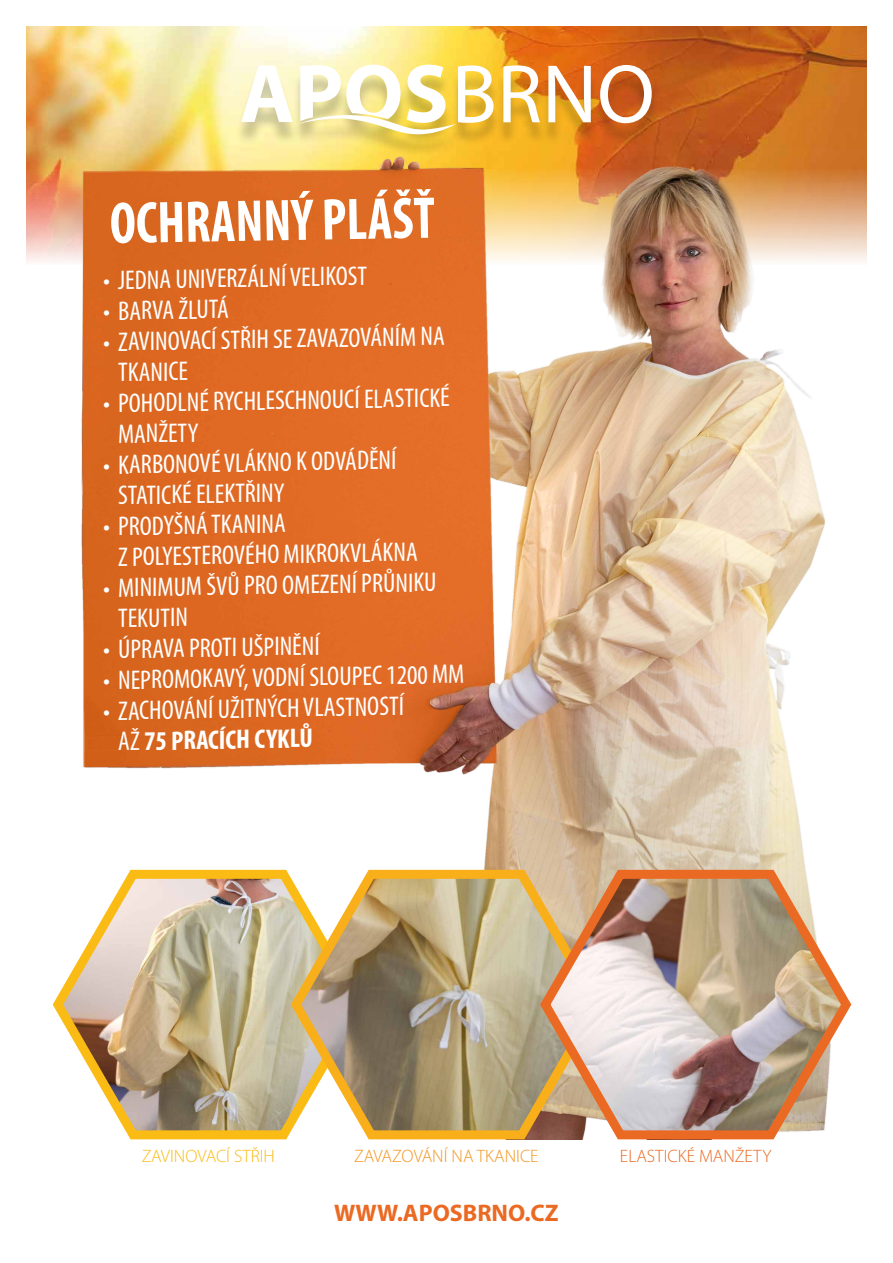
<style>
.page{position:relative;width:893px;height:1263px;background:#fff}
.page>*{position:absolute;margin:0;border:0;box-sizing:border-box;transform-origin:0 0}
.t1{font:condensed 27px/30.8px "Myriad Pro";color:#fff}
.t2{font:700 24px "Myriad Pro";color:#eb6a23}
.t3{font:300 18px "Myriad Pro";color:#f3951f}
.t4{font:300 18px "Myriad Pro";color:#eb6a23}
.t5{font:300 18px "Myriad Pro";color:#fabb14}
.s1{font-weight:700}
</style>
<div class="page">
<img style="left:26px;top:26px;width:841px;height:236px">
<img style="left:31px;top:106px;width:836px;height:756px">
<svg style="left:111px;top:189px;width:323px;height:54px"></svg>
<div style="left:234px;top:72px;width:426px;height:85px;background:#000;opacity:.2"></div>
<svg style="left:503px;top:65px;width:37px;height:57px"></svg>
<svg style="left:548px;top:66px;width:43px;height:56px"></svg>
<svg style="left:600px;top:65px;width:52px;height:58px"></svg>
<svg style="left:241px;top:65px;width:253px;height:69px"></svg>
<img style="left:52px;top:869px;width:234px;height:271px">
<img style="left:286px;top:862px;width:249px;height:278px">
<img style="left:535px;top:862px;width:317px;height:278px">
<p class="t1" style="left:103px;top:265px;width:265px;rotate:-1deg">• JEDNA UNIVERZÁLNÍ VELIKOST</p>
<p class="t1" style="left:103px;top:295px;width:127px;rotate:-1deg">• BARVA ŽLUTÁ</p>
<p class="t1" style="left:117px;top:326px;width:329px;text-indent:-14px;rotate:-1deg">• ZAVINOVACÍ STŘIH SE ZAVAZOVÁNÍM NA<br>TKANICE</p>
<p class="t1" style="left:117px;top:387px;width:334px;text-indent:-14px;rotate:-1deg">• POHODLNÉ RYCHLESCHNOUCÍ ELASTICKÉ<br>MANŽETY</p>
<p class="t1" style="left:117px;top:449px;width:280px;text-indent:-14px;rotate:-1deg">• KARBONOVÉ VLÁKNO K ODVÁDĚNÍ<br>STATICKÉ ELEKTŘINY</p>
<p class="t1" style="left:117px;top:510px;width:301px;text-indent:-14px;rotate:-1deg">• PRODYŠNÁ TKANINA<br>Z POLYESTEROVÉHO MIKROKVLÁKNA</p>
<p class="t1" style="left:117px;top:572px;width:321px;text-indent:-14px;rotate:-1deg">• MINIMUM ŠVŮ PRO OMEZENÍ PRŮNIKU<br>TEKUTIN</p>
<p class="t1" style="left:103px;top:634px;width:218px;rotate:-1deg">• ÚPRAVA PROTI UŠPINĚNÍ</p>
<p class="t1" style="left:103px;top:664px;width:363px;rotate:-1deg">• NEPROMOKAVÝ, VODNÍ SLOUPEC 1200 MM</p>
<p class="t1" style="left:117px;top:695px;width:288px;text-indent:-14px;rotate:-1deg">• ZACHOVÁNÍ UŽITNÝCH VLASTNOSTÍ<br>AŽ <span class="s1">75 PRACÍCH CYKLŮ</span></p>
<p class="t5" style="left:142px;top:1146px;width:135px">ZAVINOVACÍ STŘIH</p>
<p class="t3" style="left:354px;top:1146px;width:186px">ZAVAZOVÁNÍ NA TKANICE</p>
<p class="t2" style="left:334px;top:1198px;width:226px">WWW.APOSBRNO.CZ</p>
<p class="t4" style="left:620px;top:1146px;width:153px">ELASTICKÉ MANŽETY</p>
</div>
